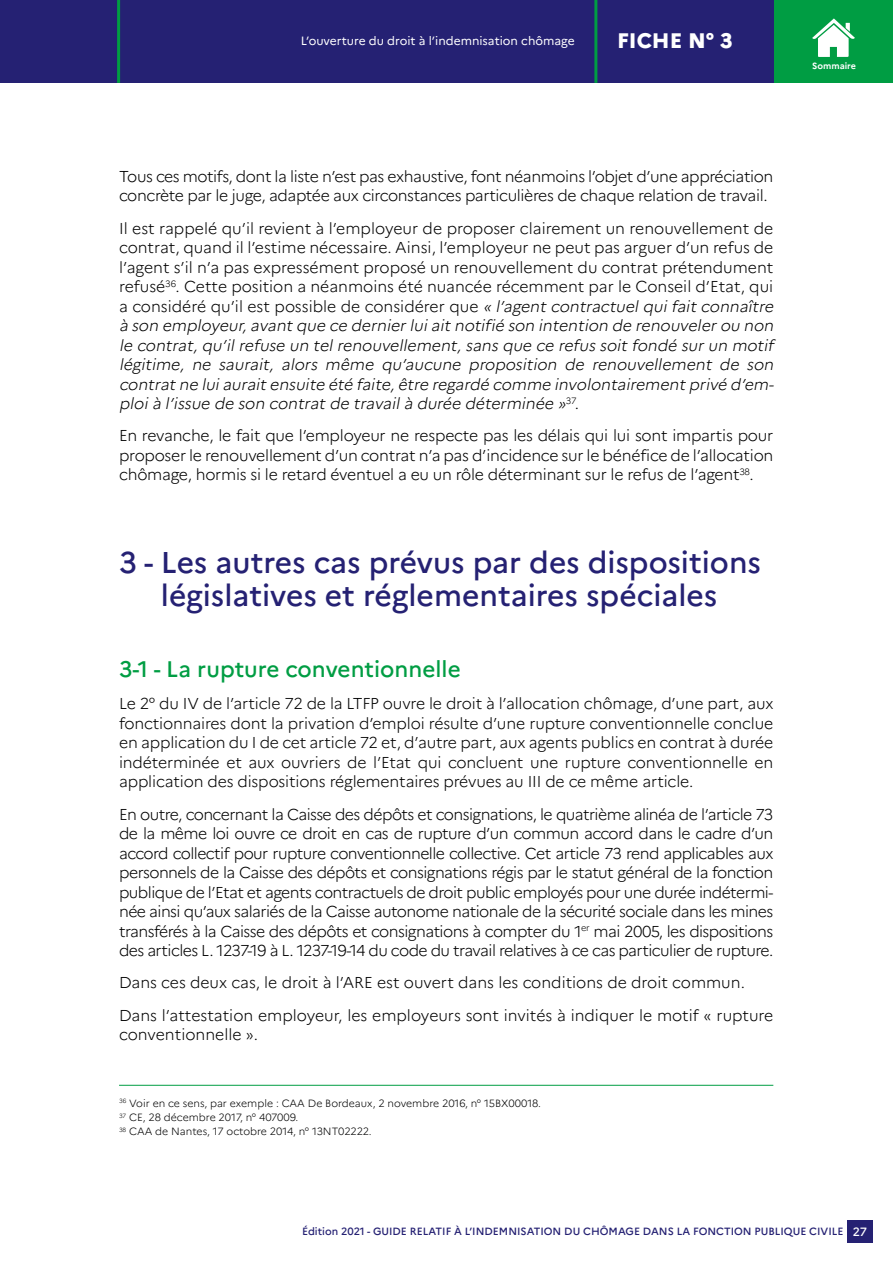
<style>
.page{position:relative;width:893px;height:1263px;background:#fff}
.page>*{position:absolute;margin:0;border:0;box-sizing:border-box;transform-origin:0 0}
.t1{font:500 30px/33px "Marianne";color:#252173;text-align:center}
.t2{font:500 22.5px "Marianne";color:#009d43}
.t3{font:800 21px "Marianne";color:#fff}
.t4{font:300 15.75px/19.5px "Marianne";letter-spacing:-.02em;color:#000;text-align:justify}
.t5{font:italic 300 15.75px/19.5px "Marianne";letter-spacing:-.005em;color:#000}
.t6{font:300 15.75px/32.2px "Marianne";color:#000}
.t7{font:12px "Marianne";color:#fff}
.t8{font:500 12px "Marianne";color:#fff}
.t9{font:300 10.5px/14.2px "Marianne";color:#000}
.t10{font:500 10.5px "Marianne";color:#252173}
.t11{font:700 9px "Marianne";color:#fff}
.s1{font-style:normal}
</style>
<div class="page">
<div style="left:847px;top:1221px;width:26px;height:22px;background:#252173"></div>
<div style="left:0;top:0;width:893px;height:83px;background:#252173"></div>
<div style="left:774px;top:0;width:119px;height:83px;background:#009d43"></div>
<hr style="left:117px;top:0;width:3px;height:83px;background:#009d43">
<hr style="left:594px;top:0;width:3px;height:83px;background:#009d43">
<svg style="left:812px;top:18px;width:43px;height:39px"></svg>
<hr style="left:119px;top:1085px;width:654px;height:1px;background:#009d43">
<p class="t7" style="left:301px;top:33px;width:275px">L’ouverture du droit à l’indemnisation chômage</p>
<h3 class="t3" style="left:617px;top:28px;width:117px">FICHE N° 3</h3>
<p class="t11" style="left:812px;top:61px;width:45px">Sommaire</p>
<p class="t4" style="left:119px;top:167px;width:656px">Tous ces motifs, dont la liste n’est pas exhaustive, font néanmoins l’objet d’une appréciation concrète par le juge, adaptée aux circonstances particulières de chaque relation de travail.</p>
<p class="t5" style="left:119px;top:218px;width:659px"><span class="s1">Il est rappelé qu’il revient à l’employeur de proposer clairement un renouvellement de contrat, quand il l’estime nécessaire. Ainsi, l’employeur ne peut pas arguer d’un refus de l’agent s’il n’a pas expressément proposé un renouvellement du contrat prétendument refusé</span><sup>36</sup><span class="s1">. Cette position a néanmoins été nuancée récemment par le Conseil d’Etat, qui a considéré qu’il est possible de considérer que</span> «l’agent contractuel qui fait connaître à son employeur,avant que ce dernierluiait notifié son intention de renouvelerou non le contrat, qu’il refuse un tel renouvellement, sans que ce refus soit fondé sur un motif légitime, ne saurait, alors même qu’aucune proposition de renouvellement de son contrat ne luiaurait ensuite été faite,être regardé comme involontairement privé d’em&shy;ploià l’issue de son contrat de travailà durée déterminée »<sup>3</sup> <sup>7</sup><span class="s1">.</span></p>
<p class="t4" style="left:119px;top:426px;width:656px">En revanche, le fait que l’employeur ne respecte pas les délais qui lui sont impartis pour proposer le renouvellement d’un contrat n’a pas d’incidence sur le bénéfice de l’allocation chômage, hormis si le retard éventuel a eu un rôle déterminant sur le refus de l’agent<sup>38</sup>.</p>
<h1 class="t1" style="left:119px;top:546px;width:643px">3 - Les autres cas prévus par des dispositions législatives et réglementaires spéciales</h1>
<h2 class="t2" style="left:119px;top:655px;width:343px">3-1 - La rupture conventionnelle</h2>
<p class="t4" style="left:119px;top:694px;width:656px">Le 2° du IV de l’article 72 de la LTFP ouvre le droit à l’allocation chômage, d’une part, aux fonctionnaires dont la privation d’emploi résulte d’une rupture conventionnelle conclue en application du I de cet article 72 et, d’autre part, aux agents publics en contrat à durée indéterminée et aux ouvriers de l’Etat qui concluent une rupture conventionnelle en application des dispositions réglementaires prévues au III de ce même article.</p>
<p class="t4" style="left:119px;top:804px;width:656px">En outre, concernant la Caisse des dépôts et consignations, le quatrième alinéa de l’article 73 de la même loi ouvre ce droit en cas de rupture d’un commun accord dans le cadre d’un accord collectif pour rupture conventionnelle collective. Cet article 73 rend applicables aux personnels de la Caisse des dépôts et consignations régis par le statut général de la fonction publique de l’Etat et agents contractuels de droit public employés pour une durée indétermi&shy;née ainsi qu’aux salariés de la Caisse autonome nationale de la sécurité sociale dans les mines transférés à la Caisse des dépôts et consignations à compter du 1<sup>er</sup> mai 2005, les dispositions des articles L. 1237-19 à L. 1237-19-14 du code du travail relatives à ce cas particulier de rupture.</p>
<p class="t6" style="left:119px;top:966px;width:656px">Dans ces deux cas, le droit à l’ARE est ouvert dans les conditions de droit commun.<br>Dans l’attestation employeur, les employeurs sont invités à indiquer le motif « rupture</p>
<p class="t6" style="left:119px;top:1018px;width:141px">conventionnelle ».</p>
<p class="t9" style="left:119px;top:1096px;width:423px"><sup>36</sup> Voir en ce sens, par exemple : CAA De Bordeaux, 2 novembre 2016, n° 15BX00018.<br><sup>37</sup> CE, 28 décembre 2017, n° 407009.<br><sup>38</sup> CAA de Nantes, 17 octobre 2014, n° 13NT02222.</p>
<p class="t10" style="left:302px;top:1225px;width:543px">Édition 2021 - GUIDE RELATIF À L’INDEMNISATION DU CHÔMAGE DANS LA FONCTION PUBLIQUE CIVILE</p>
<p class="t8" style="left:853px;top:1224px;width:16px">27</p>
</div>
